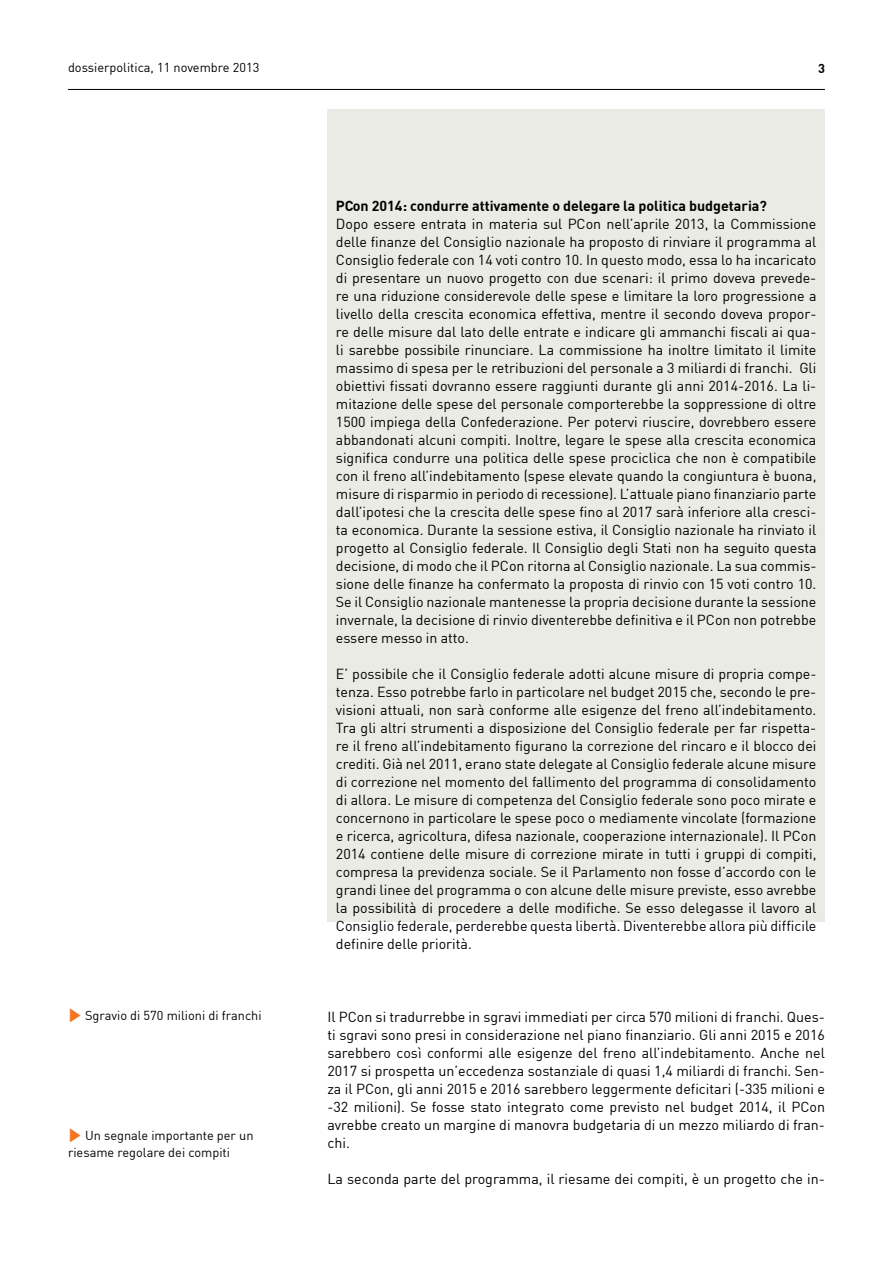
<style>
.page{position:relative;width:893px;height:1263px;background:#fff}
.page>*{position:absolute;margin:0;border:0;box-sizing:border-box;transform-origin:0 0}
.t1{font:14.25px/18px "DIN";color:#000;text-align:justify}
.t2{font:700 14.25px "DIN";color:#000}
.t3{font:12.75px/16.5px "DIN";color:#000}
.t4{font:700 12.75px "DIN";color:#000}
.s1{color:#f47421}
</style>
<div class="page">
<hr style="left:68px;top:89px;width:757px;height:1px;background:#000">
<div style="left:327px;top:109px;width:498px;height:813px;background:#ebebe5"></div>
<p class="t3" style="left:68px;top:59px;width:193px">dossierpolitica, 11 novembre 2013</p>
<p class="t4" style="left:818px;top:60px;width:8px">3</p>
<p class="t3" style="left:68px;top:1007px;width:195px"><span class="s1">✓</span> Sgravio di 570 milioni di franchi</p>
<p class="t3" style="left:68px;top:1127px;width:187px"><span class="s1">✓</span> Un segnale importante per un riesame regolare dei compiti</p>
<p class="t2" style="left:336px;top:197px;width:433px">PCon 2014: condurre attivamente o delegare la politica budgetaria?</p>
<p class="t1" style="left:336px;top:215px;width:482px">Dopo essere entrata in materia sul PCon nell’aprile 2013, la Commissione delle finanze del Consiglio nazionale ha proposto di rinviare il programma al Consiglio federale con 14 voti contro 10. In questo modo, essa lo ha incaricato di presentare un nuovo progetto con due scenari: il primo doveva prevede&shy;re una riduzione considerevole delle spese e limitare la loro progressione a livello della crescita economica effettiva, mentre il secondo doveva propor&shy;re delle misure dal lato delle entrate e indicare gli ammanchi fiscali ai qua&shy;li sarebbe possibile rinunciare. La commissione ha inoltre limitato il limite massimo di spesa per le retribuzioni del personale a 3 miliardi di franchi. Gli obiettivi fissati dovranno essere raggiunti durante gli anni 2014-2016. La li&shy;mitazione delle spese del personale comporterebbe la soppressione di oltre 1500 impiega della Confederazione. Per potervi riuscire, dovrebbero essere abbandonati alcuni compiti. Inoltre, legare le spese alla crescita economica significa condurre una politica delle spese prociclica che non è compatibile con il freno all’indebitamento (spese elevate quando la congiuntura è buona, misure di risparmio in periodo di recessione). L’attuale piano finanziario parte dall’ipotesi che la crescita delle spese fino al 2017 sarà inferiore alla cresci&shy;ta economica. Durante la sessione estiva, il Consiglio nazionale ha rinviato il progetto al Consiglio federale. Il Consiglio degli Stati non ha seguito questa decisione, di modo che il PCon ritorna al Consiglio nazionale. La sua commis&shy;sione delle finanze ha confermato la proposta di rinvio con 15 voti contro 10.<br>Se il Consiglio nazionale mantenesse la propria decisione durante la sessione invernale, la decisione di rinvio diventerebbe definitiva e il PCon non potrebbe essere messo in atto.</p>
<p class="t1" style="left:336px;top:665px;width:482px">E’ possibile che il Consiglio federale adotti alcune misure di propria compe&shy;tenza. Esso potrebbe farlo in particolare nel budget 2015 che, secondo le pre&shy;visioni attuali, non sarà conforme alle esigenze del freno all’indebitamento.<br>Tra gli altri strumenti a disposizione del Consiglio federale per far rispetta&shy;re il freno all’indebitamento figurano la correzione del rincaro e il blocco dei crediti. Già nel 2011, erano state delegate al Consiglio federale alcune misure di correzione nel momento del fallimento del programma di consolidamento di allora. Le misure di competenza del Consiglio federale sono poco mirate e concernono in particolare le spese poco o mediamente vincolate (formazione e ricerca, agricoltura, difesa nazionale, cooperazione internazionale). Il PCon 2014 contiene delle misure di correzione mirate in tutti i gruppi di compiti, compresa la previdenza sociale. Se il Parlamento non fosse d’accordo con le grandi linee del programma o con alcune delle misure previste, esso avrebbe la possibilità di procedere a delle modifiche. Se esso delegasse il lavoro al Consiglio federale, perderebbe questa libertà. Diventerebbe allora più difficile definire delle priorità.</p>
<p class="t1" style="left:327px;top:1007px;width:499px">Il PCon si tradurrebbe in sgravi immediati per circa 570 milioni di franchi. Ques&shy;ti sgravi sono presi in considerazione nel piano finanziario. Gli anni 2015 e 2016 sarebbero così conformi alle esigenze del freno all’indebitamento. Anche nel 2017 si prospetta un’eccedenza sostanziale di quasi 1,4 miliardi di franchi. Sen&shy;za il PCon, gli anni 2015 e 2016 sarebbero leggermente deficitari (-335 milioni e -32 milioni). Se fosse stato integrato come previsto nel budget 2014, il PCon avrebbe creato un margine di manovra budgetaria di un mezzo miliardo di fran&shy;chi.</p>
<p class="t1" style="left:327px;top:1169px;width:499px">La seconda parte del programma, il riesame dei compiti, è un progetto che in-</p>
</div>
